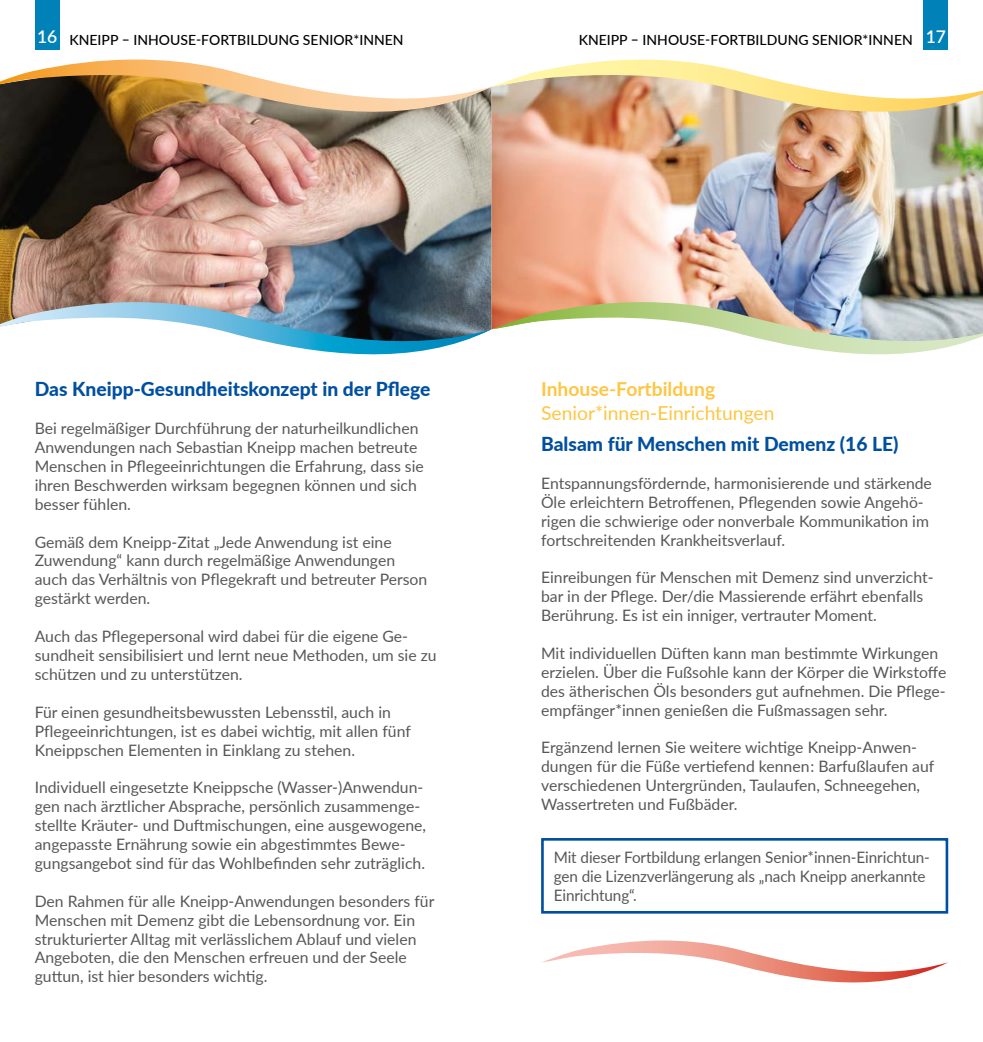
<style>
.page{position:relative;width:983px;height:1042px;background:#fff}
.page>*{position:absolute;margin:0;border:0;box-sizing:border-box;transform-origin:0 0}
.t1{font:800 19.25px "Lato";color:#004f9f}
.t2{font:19.25px "Lato";color:#fdc643}
.t3{font:700 19.25px "Lato";color:#fdc643}
.t4{font:15.75px/18.9px "Lato";color:#575756}
.t5{font:500 14px "Lato";color:#000}
.s1{font-weight:600;font-size:17.5px;color:#fff}
</style>
<div class="page">
<div style="left:923px;top:0;width:24px;height:50px;background:#0082b9"></div>
<div style="left:35px;top:0;width:25px;height:50px;background:#0082b9"></div>
<img style="left:0;top:125px;width:982px;height:177px">
<img style="left:0;top:60px;width:982px;height:65px">
<img style="left:0;top:302px;width:982px;height:53px">
<svg style="left:542px;top:940px;width:405px;height:43px"></svg>
<div style="left:541px;top:838px;width:406px;height:75px;border:3px solid #004f9f"></div>
<p class="t5" style="left:37px;top:29px;width:368px"><span class="s1">16</span> KNEIPP – INHOUSE-FORTBILDUNG SENIOR*INNEN</p>
<p class="t5" style="left:578px;top:29px;width:369px">KNEIPP – INHOUSE-FORTBILDUNG SENIOR*INNEN <span class="s1">17</span></p>
<p class="t1" style="left:35px;top:375px;width:397px">Das Kneipp-Gesundheitskonzept in der Pflege</p>
<p class="t4" style="left:35px;top:418px;width:390px">Bei regelmäßiger Durchführung der naturheilkundlichen Anwendungen nach Sebastian Kneipp machen betreute Menschen in Pflegeeinrichtungen die Erfahrung, dass sie ihren Beschwerden wirksam begegnen können und sich besser fühlen.</p>
<p class="t4" style="left:35px;top:532px;width:394px">Gemäß dem Kneipp-Zitat „Jede Anwendung ist eine Zuwendung“ kann durch regelmäßige Anwendungen auch das Verhältnis von Pflegekraft und betreuter Person gestärkt werden.</p>
<p class="t4" style="left:35px;top:626px;width:403px">Auch das Pflegepersonal wird dabei für die eigene Ge&shy;sundheit sensibilisiert und lernt neue Methoden, um sie zu schützen und zu unterstützen.</p>
<p class="t4" style="left:35px;top:702px;width:377px">Für einen gesundheitsbewussten Lebensstil, auch in<br>Pflegeeinrichtungen, ist es dabei wichtig, mit allen fünf<br>Kneippschen Elementen in Einklang zu stehen.</p>
<p class="t4" style="left:35px;top:777px;width:393px">Individuell eingesetzte Kneippsche (Wasser-)Anwendun&shy;gen nach ärztlicher Absprache, persönlich zusammenge&shy;stellte Kräuter- und Duftmischungen, eine ausgewogene, angepasste Ernährung sowie ein abgestimmtes Bewe&shy;gungsangebot sind für das Wohlbefinden sehr zuträglich.</p>
<p class="t4" style="left:35px;top:891px;width:401px">Den Rahmen für alle Kneipp-Anwendungen besonders für Menschen mit Demenz gibt die Lebensordnung vor. Ein strukturierter Alltag mit verlässlichem Ablauf und vielen Angeboten, die den Menschen erfreuen und der Seele guttun, ist hier besonders wichtig.</p>
<p class="t3" style="left:541px;top:375px;width:175px">Inhouse-Fortbildung</p>
<p class="t2" style="left:541px;top:399px;width:235px">Senior*innen-Einrichtungen</p>
<p class="t1" style="left:541px;top:430px;width:359px">Balsam für Menschen mit Demenz (16 LE)</p>
<p class="t4" style="left:541px;top:473px;width:392px">Entspannungsfördernde, harmonisierende und stärkende Öle erleichtern Betroffenen, Pflegenden sowie Angehö&shy;rigen die schwierige oder nonverbale Kommunikation im fortschreitenden Krankheitsverlauf.</p>
<p class="t4" style="left:541px;top:567px;width:394px">Einreibungen für Menschen mit Demenz sind unverzicht&shy;bar in der Pflege. Der/die Massierende erfährt ebenfalls<br>Berührung. Es ist ein inniger, vertrauter Moment.</p>
<p class="t4" style="left:541px;top:643px;width:406px">Mit individuellen Düften kann man bestimmte Wirkungen erzielen. Über die Fußsohle kann der Körper die Wirkstoffe des ätherischen Öls besonders gut aufnehmen. Die Pflege&shy;empfänger*innen genießen die Fußmassagen sehr.</p>
<p class="t4" style="left:541px;top:737px;width:394px">Ergänzend lernen Sie weitere wichtige Kneipp-Anwen&shy;dungen für die Füße vertiefend kennen : Barfußlaufen auf verschiedenen Untergründen, Taulaufen, Schneegehen, Wassertreten und Fußbäder.</p>
<p class="t4" style="left:553px;top:847px;width:377px">Mit dieser Fortbildung erlangen Senior*innen-Einrichtun&shy;gen die Lizenzverlängerung als „nach Kneipp anerkannte<br>Einrichtung“.</p>
</div>
